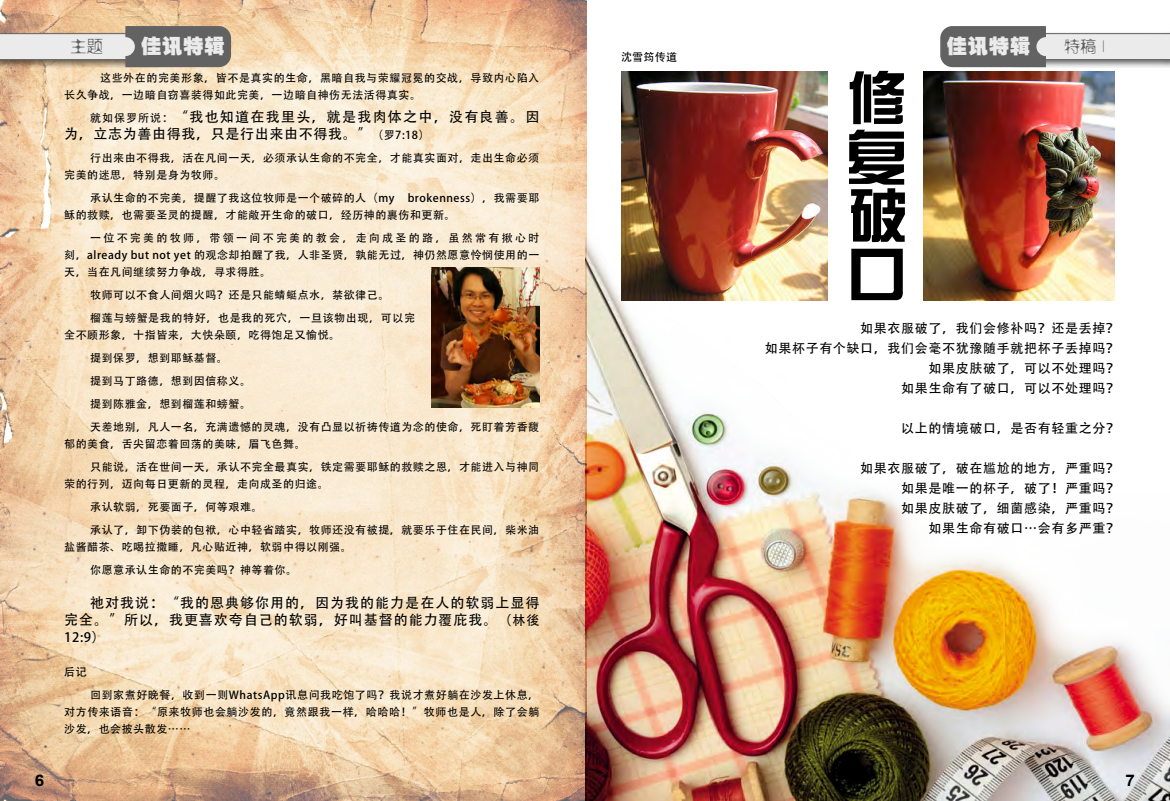
<style>
.page{position:relative;width:1170px;height:801px;background:#fff}
.page>*{position:absolute;margin:0;border:0;box-sizing:border-box;transform-origin:0 0}
.t1{font:60.4px/58.6px "FZZYJW GB1 0";color:#000;text-align:justify}
.t2{font:20px "FZCCHJW GB1 0";letter-spacing:.06em;color:#ebebeb}
.t3{font:16px "FZXSHJW GB1 0";color:#626262}
.t4{font:700 16px "Arial";color:#000;scale:1.06 1}
.t5{font:14px/17px "Adobe Heiti Std";letter-spacing:.07em;color:#000;text-align:right}
.t6{font:14px/17px "Adobe Heiti Std";letter-spacing:.09em;color:#000}
.t7{font:13px/20px "Adobe Heiti Std";letter-spacing:.05em;color:#000;text-align:right}
.t8{font:11px/23px "Adobe Heiti Std";letter-spacing:.05em;color:#000}
.s1{font-size:11px}
.s2{font-size:13px}
</style>
<div class="page">
<img style="left:0;top:0;width:1170px;height:801px">
<div style="left:0;top:31px;width:166px;height:37px;background:#000;opacity:.57"></div>
<svg style="left:0;top:26px;width:231px;height:41px;background:#a49d97"></svg>
<div style="left:1009px;top:31px;width:161px;height:37px;background:#000;opacity:.57"></div>
<svg style="left:940px;top:26px;width:230px;height:41px;background:#a8a8a8"></svg>
<img style="left:431px;top:267px;width:108px;height:141px">
<img style="left:621px;top:71px;width:207px;height:229px">
<img style="left:923px;top:71px;width:191px;height:229px">
<h3 class="t3" style="left:71px;top:39px;width:34px">主题</h3>
<h2 class="t2" style="left:141px;top:35px;width:85px">佳讯特辑</h2>
<h2 class="t2" style="left:947px;top:35px;width:85px">佳讯特辑</h2>
<h3 class="t3" style="left:1064px;top:39px;width:42px">特稿 I</h3>
<p class="t8" style="left:64px;top:70px;width:477px;line-height:17px;text-indent:36px">这些外在的完美形象，皆不是真实的生命，黑暗自我与荣耀冠冕的交战，导致内心陷入长久争战，一边暗自窃喜装得如此完美，一边暗自神伤无法活得真实。</p>
<p class="t6" style="left:64px;top:109px;width:477px;text-indent:26px"><span class="s1">就如保罗所说：</span>“我也知道在我里头，就是我肉体之中，没有良善。因为，立志为善由得我，只是行出来由不得我。”<span class="s1">（罗7:18）</span></p>
<p class="t8" style="left:64px;top:150px;width:477px;line-height:17px;text-indent:26px">行出来由不得我，活在凡间一天，必须承认生命的不完全，才能真实面对，走出生命必须完美的迷思，特别是身为牧师。</p>
<p class="t8" style="left:64px;top:190px;width:477px;line-height:17px;text-indent:26px">承认生命的不完美，提醒了我这位牧师是一个破碎的人（my brokenness），我需要耶稣的救赎，也需要圣灵的提醒，才能敞开生命的破口，经历神的裹伤和更新。</p>
<p class="t8" style="left:64px;top:230px;width:477px;line-height:17px;text-align:justify;text-indent:26px">一位不完美的牧师，带领一间不完美的教会，走向成圣的路，虽然常有揪心时刻，already but not yet 的观念却拍醒了我，人非圣贤，孰能无过，神仍然愿意怜悯使用的一天，当在凡间继续努力争战，寻求得胜。</p>
<p class="t8" style="left:90px;top:284px;width:326px">牧师可以不食人间烟火吗？还是只能蜻蜓点水，禁欲律己。<br>榴莲与螃蟹是我的特好，也是我的死穴，一旦该物出现，可以完</p>
<p class="t8" style="left:90px;top:324px;width:451px;text-indent:-26px">全不顾形象，十指皆来，大快朵颐，吃得饱足又愉悦。<br>提到保罗，想到耶稣基督。<br>提到马丁路德，想到因信称义。<br>提到陈雅金，想到榴莲和螃蟹。<br>天差地别，凡人一名，充满遗憾的灵魂，没有凸显以祈祷传道为念的使命，死盯着芳香馥</p>
<p class="t8" style="left:90px;top:433px;width:451px;text-indent:-26px">郁的美食，舌尖留恋着回荡的美味，眉飞色舞。<br>只能说，活在世间一天，承认不完全最真实，铁定需要耶稣的救赎之恩，才能进入与神同</p>
<p class="t8" style="left:90px;top:473px;width:451px;text-indent:-26px">荣的行列，迈向每日更新的灵程，走向成圣的归途。<br>承认软弱，死要面子，何等艰难。<br>承认了，卸下伪装的包袱，心中轻省踏实，牧师还没有被提，就要乐于住在民间，柴米油</p>
<p class="t8" style="left:90px;top:536px;width:263px;text-indent:-26px">盐酱醋茶、吃喝拉撒睡，凡心贴近神，软弱中得以刚强。你愿意承认生命的不完美吗？神等着你。</p>
<p class="t5" style="left:64px;top:595px;width:477px">祂对我说：“我的恩典够你用的，因为我的能力是在人的软弱上显得<br>完全。”所以，我更喜欢夸自己的软弱，好叫基督的能力覆庇我。<span class="s2">（林後</span></p>
<p class="t7" style="left:64px;top:628px;width:42px">12:9）</p>
<p class="t8" style="left:64px;top:661px;width:24px">后记</p>
<p class="t8" style="left:64px;top:687px;width:477px;line-height:17px;text-align:justify;text-indent:26px">回到家煮好晚餐，收到一则WhatsApp讯息问我吃饱了吗？我说才煮好躺在沙发上休息，对方传来语音：“原来牧师也会躺沙发的，竟然跟我一样，哈哈哈！”牧师也是人，除了会躺沙发，也会披头散发……</p>
<p class="t8" style="left:621px;top:46px;width:58px">沈雪筠传道</p>
<h1 class="t1" style="left:846px;top:72px;width:62px">修复破口</h1>
<p class="t7" style="left:765px;top:319px;width:356px">如果衣服破了，我们会修补吗？还是丢掉？<br>如果杯子有个缺口，我们会毫不犹豫随手就把杯子丢掉吗？如果皮肤破了，可以不处理吗？<br>如果生命有了破口，可以不处理吗？</p>
<p class="t7" style="left:901px;top:419px;width:219px">以上的情境破口，是否有轻重之分？</p>
<p class="t7" style="left:860px;top:459px;width:260px">如果衣服破了，破在尴尬的地方，严重吗？如果是唯一的杯子，破了！严重吗？<br>如果皮肤破了，细菌感染，严重吗？<br>如果生命有破口…会有多严重？</p>
<h3 class="t4" style="left:35px;top:770px;width:10px">6</h3>
<h3 class="t4" style="left:1125px;top:770px;width:10px">7</h3>
</div>
